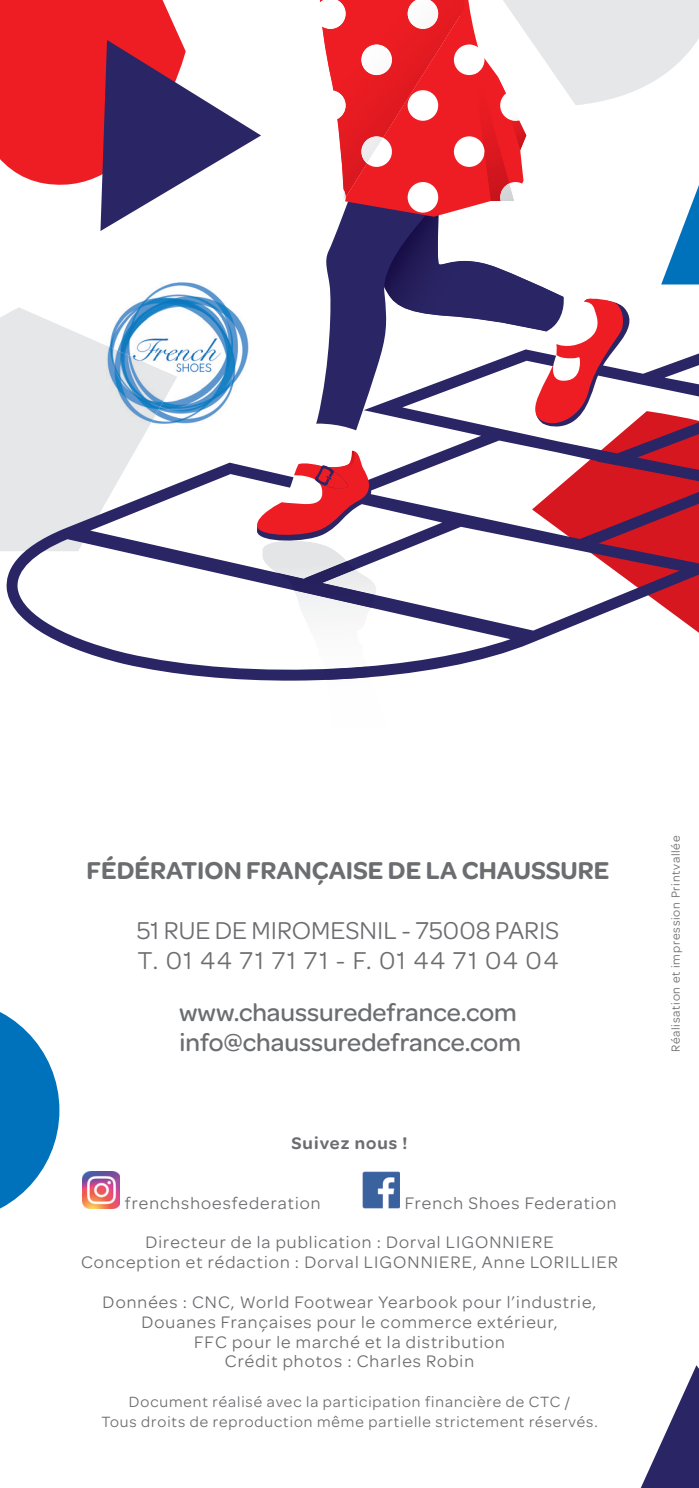
<style>
.page{position:relative;width:699px;height:1488px;background:#fff}
.page>*{position:absolute;margin:0;border:0;box-sizing:border-box;transform-origin:0 0}
.t1{font:26px/30px "Omnes";color:#6c6d70}
.t2{font:500 26px/30px "Omnes";color:#6c6d70}
.t3{font:600 26px "Omnes";color:#6c6d70}
.t4{font:17.75px/19.8px "Omnes";letter-spacing:.06em;color:#6c6d70;text-align:center}
.t5{font:600 17.75px "Omnes";letter-spacing:.06em;color:#6c6d70}
.t6{font:15.75px/19.8px "Omnes";letter-spacing:.06em;color:#6c6d70;text-align:center}
.t7{font:12.5px "Omnes";letter-spacing:.06em;color:#6c6d70}
</style>
<div class="page">
<svg style="left:641px;top:1365px;width:58px;height:122px"></svg>
<svg style="left:0;top:1012px;width:59px;height:197px"></svg>
<svg style="left:0;top:0;width:699px;height:680px"></svg>
<img style="left:106px;top:282px;width:145px;height:142px">
<img style="left:106px;top:346px;width:71px;height:78px">
<img style="left:82px;top:1171px;width:38px;height:37px">
<img style="left:362px;top:1171px;width:38px;height:37px">
<h1 class="t3" style="left:87px;top:857px;width:524px">FÉDÉRATION FRANÇAISE DE LA CHAUSSURE</h1>
<h1 class="t1" style="left:137px;top:915px;width:424px">51 RUE DE MIROMESNIL - 75008 PARIS<br>T. 01 44 71 71 71 - F. 01 44 71 04 04</h1>
<h1 class="t2" style="left:179px;top:998px;width:343px">www.chaussuredefrance.com info@chaussuredefrance.com</h1>
<p class="t5" style="left:291px;top:1135px;width:118px">Suivez nous !</p>
<p class="t4" style="left:125px;top:1193px;width:197px">frenchshoesfederation</p>
<p class="t4" style="left:405px;top:1193px;width:213px">French Shoes Federation</p>
<p class="t4" style="left:81px;top:1233px;width:538px">Directeur de la publication : Dorval LIGONNIERE<br>Conception et rédaction : Dorval LIGONNIERE, Anne LORILLIER</p>
<p class="t4" style="left:103px;top:1292px;width:495px">Données : CNC, World Footwear Yearbook pour l’industrie, Douanes Françaises pour le commerce extérieur,<br>FFC pour le marché et la distribution<br>Crédit photos : Charles Robin</p>
<p class="t6" style="left:101px;top:1392px;width:498px">Document réalisé avec la participation financière de CTC /<br>Tous droits de reproduction même partielle strictement réservés.</p>
<p class="t7" style="left:670px;top:1052px;width:218px;rotate:-90deg">Réalisation et impression Printvallée</p>
</div>
